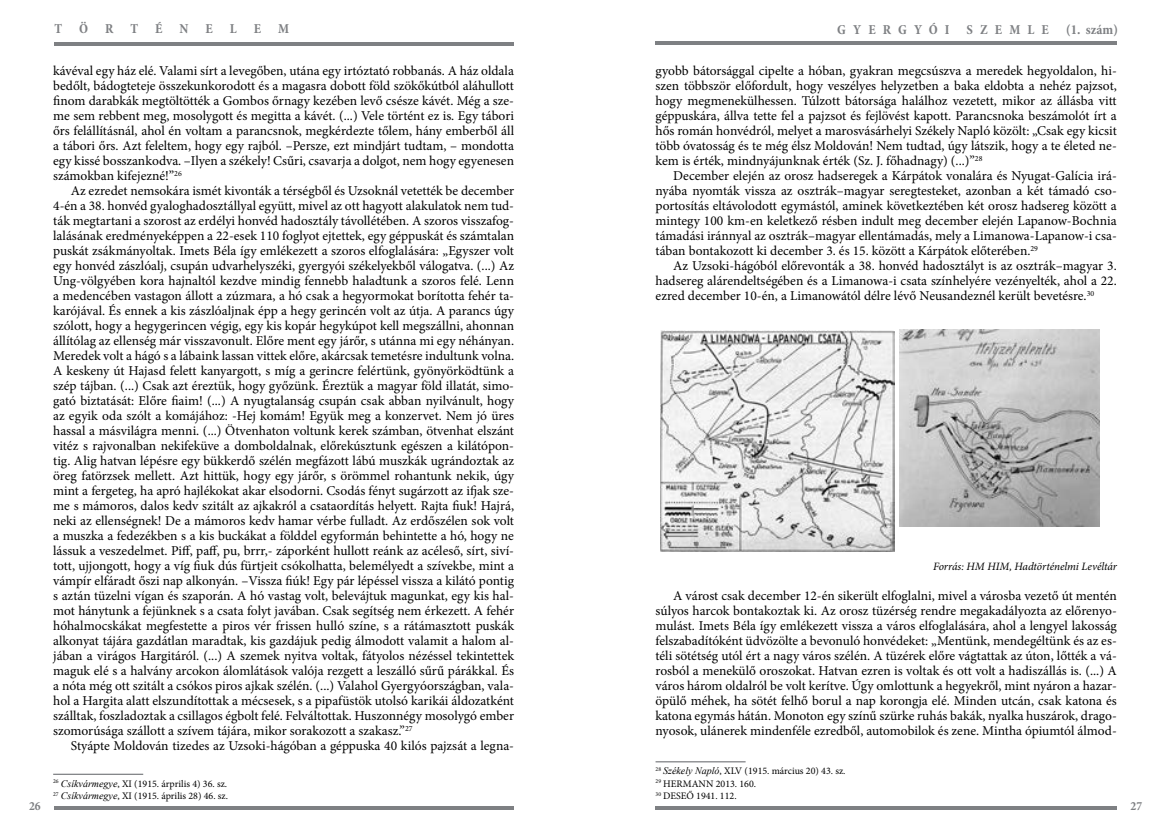
<style>
.page{position:relative;width:1170px;height:833px;background:#fff}
.page>*{position:absolute;margin:0;border:0;box-sizing:border-box;transform-origin:0 0}
.t1{font:700 condensed 13.75px "Minion Pro";letter-spacing:.52em;color:#7e8083}
.t2{font:13.5px/15px "Minion Pro";color:#000;text-align:justify}
.t3{font:700 condensed 12.5px "Minion Pro";color:#7e8083}
.t4{font:italic 11.25px "Minion Pro";letter-spacing:-.01em;color:#000}
.t5{font:10px/12.5px "Minion Pro";color:#000}
.s1{font-family:"Times New Roman";font-style:italic}
</style>
<div class="page">
<hr style="left:54px;top:806px;width:460px;height:4px;background:#7e8083">
<hr style="left:655px;top:806px;width:461px;height:3px;background:#7e8083">
<hr style="left:54px;top:42px;width:460px;height:3px;background:#7e8083">
<hr style="left:655px;top:42px;width:461px;height:3px;background:#7e8083">
<hr style="left:53px;top:773px;width:90px;height:2px;background:#7e8083">
<hr style="left:655px;top:761px;width:90px;height:1px;background:#7e8083">
<img style="left:660px;top:330px;width:234px;height:222px">
<img style="left:899px;top:330px;width:199px;height:196px">
<p class="t1" style="left:54px;top:19px;width:236px">T Ö R T É N E L E M</p>
<p class="t1" style="left:837px;top:20px;width:213px">GYERGYÓI SZEMLE</p>
<p class="t1" style="left:1066px;top:20px;width:53px">(1. szám)</p>
<p class="t2" style="left:53px;top:63px;width:462px">kávéval egy ház elé. Valami sírt a levegőben, utána egy irtóztató robbanás. A ház oldala bedőlt, bádogteteje összekunkorodott és a magasra dobott föld szökőkútból aláhullott finom darabkák megtöltötték a Gombos őrnagy kezében levő csésze kávét. Még a sze&shy;me sem rebbent meg, mosolygott és megitta a kávét. (...) Vele történt ez is. Egy tábori őrs felállításnál, ahol én voltam a parancsnok, megkérdezte tőlem, hány emberből áll a tábori őrs. Azt feleltem, hogy egy rajból. –Persze, ezt mindjárt tudtam, – mondotta egy kissé bosszankodva. –Ilyen a székely! Csűri, csavarja a dolgot, nem hogy egyenesen számokban kifejezné!”<sup>26</sup></p>
<p class="t2" style="left:53px;top:183px;width:462px;text-indent:18px">Az ezredet nemsokára ismét kivonták a térségből és Uzsoknál vetették be december 4-én a 38. honvéd gyaloghadosztállyal együtt, mivel az ott hagyott alakulatok nem tud&shy;ták megtartani a szorost az erdélyi honvéd hadosztály távollétében. A szoros visszafog&shy;lalásának eredményeképpen a 22-esek 110 foglyot ejtettek, egy géppuskát és számtalan puskát zsákmányoltak. Imets Béla így emlékezett a szoros elfoglalására: „Egyszer volt egy honvéd zászlóalj, csupán udvarhelyszéki, gyergyói székelyekből válogatva. (...) Az Ung-völgyében kora hajnaltól kezdve mindig fennebb haladtunk a szoros felé. Lenn a medencében vastagon állott a zúzmara, a hó csak a hegyormokat borította fehér ta&shy;karójával. És ennek a kis zászlóaljnak épp a hegy gerincén volt az útja. A parancs úgy szólott, hogy a hegygerincen végig, egy kis kopár hegykúpot kell megszállni, ahonnan állítólag az ellenség már visszavonult. Előre ment egy járőr, s utánna mi egy néhányan.<br>Meredek volt a hágó s a lábaink lassan vittek előre, akárcsak temetésre indultunk volna.<br>A keskeny út Hajasd felett kanyargott, s míg a gerincre felértünk, gyönyörködtünk a szép tájban. (...) Csak azt éreztük, hogy győzünk. Éreztük a magyar föld illatát, simo&shy;gató biztatását: Előre fiaim! (...) A nyugtalanság csupán csak abban nyilvánult, hogy az egyik oda szólt a komájához: -Hej komám! Együk meg a konzervet. Nem jó üres hassal a másvilágra menni. (...) Ötvenhaton voltunk kerek számban, ötvenhat elszánt vitéz s rajvonalban nekifeküve a domboldalnak, előrekúsztunk egészen a kilátópon&shy;tig. Alig hatvan lépésre egy bükkerdő szélén megfázott lábú muszkák ugrándoztak az öreg fatörzsek mellett. Azt hittük, hogy egy járőr, s örömmel rohantunk nekik, úgy mint a fergeteg, ha apró hajlékokat akar elsodorni. Csodás fényt sugárzott az ifjak sze&shy;me s mámoros, dalos kedv szitált az ajkakról a csataordítás helyett. Rajta fiuk! Hajrá, neki az ellenségnek! De a mámoros kedv hamar vérbe fulladt. Az erdőszélen sok volt a muszka a fedezékben s a kis buckákat a földdel egyformán behintette a hó, hogy ne lássuk a veszedelmet. Piff, paff, pu, brrr,- záporként hullott reánk az acéleső, sírt, siví&shy;tott, ujjongott, hogy a víg fiuk dús fürtjeit csókolhatta, belemélyedt a szívekbe, mint a vámpír elfáradt őszi nap alkonyán. –Vissza fiúk! Egy pár lépéssel vissza a kilátó pontig s aztán tüzelni vígan és szaporán. A hó vastag volt, belevájtuk magunkat, egy kis hal&shy;mot hánytunk a fejünknek s a csata folyt javában. Csak segítség nem érkezett. A fehér hóhalmocskákat megfestette a piros vér frissen hulló színe, s a rátámasztott puskák alkonyat tájára gazdátlan maradtak, kis gazdájuk pedig álmodott valamit a halom al&shy;jában a virágos Hargitáról. (...) A szemek nyitva voltak, fátyolos nézéssel tekintettek maguk elé s a halvány arcokon álomlátások valója rezgett a leszálló sűrű párákkal. És a nóta még ott szitált a csókos piros ajkak szélén. (...) Valahol Gyergyóországban, vala&shy;hol a Hargita alatt elszundítottak a mécsesek, s a pipafüstök utolsó karikái áldozatként szálltak, foszladoztak a csillagos égbolt felé. Felváltottak. Huszonnégy mosolygó ember szomorúsága szállott a szívem tájára, mikor sorakozott a szakasz.”<sup>27</sup></p>
<p class="t2" style="left:71px;top:738px;width:444px">Styápte Moldován tizedes az Uzsoki-hágóban a géppuska 40 kilós pajzsát a legna-</p>
<p class="t5" style="left:53px;top:777px;width:176px"><sup>26</sup> <span class="s1">Csíkvármegye</span>, XI (1915. árprilis 4) 36. sz.<br><sup>27</sup> <span class="s1">Csíkvármegye</span>, XI (1915. április 28) 46. sz.</p>
<p class="t2" style="left:655px;top:63px;width:463px">gyobb bátorsággal cipelte a hóban, gyakran megcsúszva a meredek hegyoldalon, hi&shy;szen többször előfordult, hogy veszélyes helyzetben a baka eldobta a nehéz pajzsot, hogy megmenekülhessen. Túlzott bátorsága halálhoz vezetett, mikor az állásba vitt géppuskára, állva tette fel a pajzsot és fejlövést kapott. Parancsnoka beszámolót írt a hős román honvédról, melyet a marosvásárhelyi Székely Napló közölt: „Csak egy kicsit több óvatosság és te még élsz Moldován! Nem tudtad, úgy látszik, hogy a te életed ne&shy;kem is érték, mindnyájunknak érték (Sz. J. főhadnagy) (...)”<sup>28</sup></p>
<p class="t2" style="left:655px;top:168px;width:463px;text-indent:18px">December elején az orosz hadseregek a Kárpátok vonalára és Nyugat-Galícia irá&shy;nyába nyomták vissza az osztrák–magyar seregtesteket, azonban a két támadó cso&shy;portosítás eltávolodott egymástól, aminek következtében két orosz hadsereg között a mintegy 100 km-en keletkező résben indult meg december elején Lapanow-Bochnia támadási iránnyal az osztrák–magyar ellentámadás, mely a Limanowa-Lapanow-i csa&shy;tában bontakozott ki december 3. és 15. között a Kárpátok előterében.<sup>29</sup></p>
<p class="t2" style="left:655px;top:258px;width:463px;text-indent:18px">Az Uzsoki-hágóból előrevonták a 38. honvéd hadosztályt is az osztrák–magyar 3. hadsereg alárendeltségében és a Limanowa-i csata színhelyére vezényelték, ahol a 22. ezred december 10-én, a Limanowától délre lévő Neusandeznél került bevetésre.<sup>30</sup></p>
<p class="t4" style="left:933px;top:559px;width:185px">Forrás: HM HIM, Hadtörténelmi Levéltár</p>
<p class="t2" style="left:655px;top:588px;width:463px;text-indent:18px">A várost csak december 12-én sikerült elfoglalni, mivel a városba vezető út mentén súlyos harcok bontakoztak ki. Az orosz tüzérség rendre megakadályozta az előrenyo&shy;mulást. Imets Béla így emlékezett vissza a város elfoglalására, ahol a lengyel lakosság felszabadítóként üdvözölte a bevonuló honvédeket: „Mentünk, mendegéltünk és az es&shy;téli sötétség utól ért a nagy város szélén. A tüzérek előre vágtattak az úton, lőtték a vá&shy;rosból a menekülő oroszokat. Hatvan ezren is voltak és ott volt a hadiszállás is. (...) A város három oldalról be volt kerítve. Úgy omlottunk a hegyekről, mint nyáron a hazar&shy;öpülő méhek, ha sötét felhő borul a nap korongja elé. Minden utcán, csak katona és katona egymás hátán. Monoton egy színű szürke ruhás bakák, nyalka huszárok, drago&shy;nyosok, ulánerek mindenféle ezredből, automobilok és zene. Mintha ópiumtól álmod-</p>
<p class="t5" style="left:655px;top:765px;width:191px"><sup>28</sup> <span class="s1">Székely Napló</span>, XLV (1915. március 20) 43. sz.<br><sup>29</sup> HERMANN</p>
<p class="t5" style="left:655px;top:777px;width:102px;text-indent:60px">2013. 160.<br><sup>30</sup> DESEŐ 1941. 112.</p>
<p class="t3" style="left:29px;top:797px;width:13px">26</p>
<p class="t3" style="left:1130px;top:797px;width:13px">27</p>
</div>
